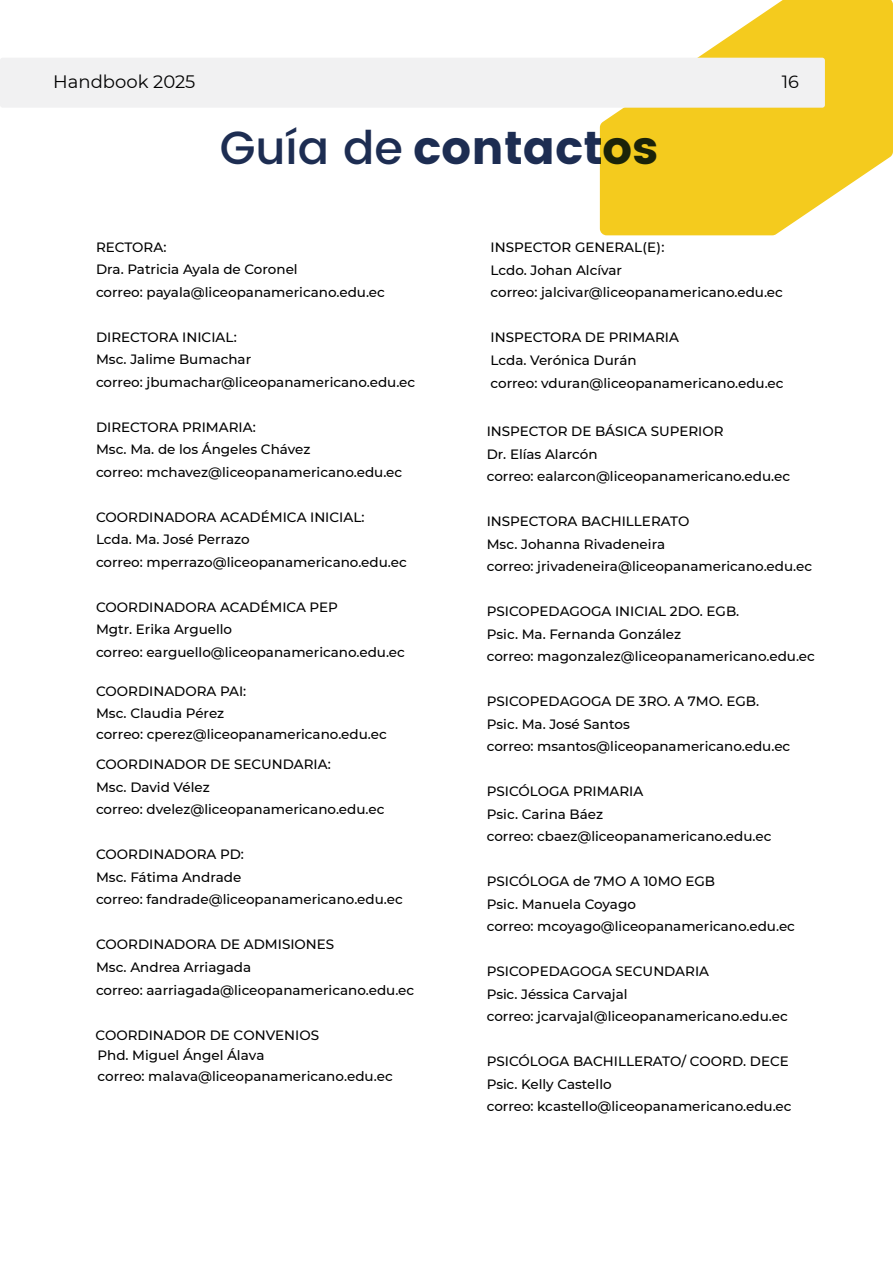
<style>
.page{position:relative;width:893px;height:1263px;background:#fff}
.page>*{position:absolute;margin:0;border:0;box-sizing:border-box;transform-origin:0 0}
.t1{font:700 46.35px "Poppins";color:#1d2d52}
.t2{font:18px "Montserrat";color:#010101}
.t3{font:17.7px "Montserrat";color:#010101}
.t4{font:500 13.5px/22.5px "Montserrat";color:#010101}
.s1{font-weight:500}
</style>
<div class="page">
<svg style="left:600px;top:0;width:293px;height:235px;fill:#f4cb1e"></svg>
<div style="left:0;top:58px;width:825px;height:50px;background:#f1f1f2;border-radius:3px"></div>
<h2 class="t2" style="left:53px;top:69px;width:144px">Handbook 2025</h2>
<h3 class="t3" style="left:782px;top:69px;width:19px">16</h3>
<h1 class="t1" style="left:220px;top:121px;width:440px"><span class="s1">Guía de</span> contactos</h1>
<p class="t4" style="left:96px;top:235px;width:290px">RECTORA:<br>Dra. Patricia Ayala de Coronel<br>correo: payala@liceopanamericano.edu.ec</p>
<p class="t4" style="left:96px;top:325px;width:321px">DIRECTORA INICIAL:<br>Msc. Jalime Bumachar<br>correo: jbumachar@liceopanamericano.edu.ec</p>
<p class="t4" style="left:96px;top:415px;width:308px">DIRECTORA PRIMARIA:<br>Msc. Ma. de los Ángeles Chávez<br>correo: mchavez@liceopanamericano.edu.ec</p>
<p class="t4" style="left:96px;top:505px;width:312px">COORDINADORA ACADÉMICA INICIAL:<br>Lcda. Ma. José Perrazo<br>correo: mperrazo@liceopanamericano.edu.ec</p>
<p class="t4" style="left:96px;top:595px;width:310px">COORDINADORA ACADÉMICA PEP<br>Mgtr. Erika Arguello<br>correo: earguello@liceopanamericano.edu.ec</p>
<p class="t4" style="left:96px;top:679px;width:152px">COORDINADORA PAI:<br>Msc. Claudia Pérez</p>
<p class="t4" style="left:96px;top:722px;width:292px">correo: cperez@liceopanamericano.edu.ec</p>
<p class="t4" style="left:96px;top:753px;width:290px">COORDINADOR DE SECUNDARIA:<br>Msc. David Vélez<br>correo: dvelez@liceopanamericano.edu.ec</p>
<p class="t4" style="left:96px;top:843px;width:308px">COORDINADORA PD:<br>Msc. Fátima Andrade<br>correo: fandrade@liceopanamericano.edu.ec</p>
<p class="t4" style="left:96px;top:933px;width:320px">COORDINADORA DE ADMISIONES<br>Msc. Andrea Arriagada<br>correo: aarriagada@liceopanamericano.edu.ec</p>
<p class="t4" style="left:95px;top:1024px;width:299px;line-height:20.5px">COORDINADOR DE CONVENIOS<br>Phd. Miguel Ángel Álava<br>correo: malava@liceopanamericano.edu.ec</p>
<p class="t4" style="left:491px;top:236px;width:294px">INSPECTOR GENERAL(E):<br>Lcdo. Johan Alcívar<br>correo: jalcivar@liceopanamericano.edu.ec</p>
<p class="t4" style="left:491px;top:326px;width:294px">INSPECTORA DE PRIMARIA<br>Lcda. Verónica Durán<br>correo: vduran@liceopanamericano.edu.ec</p>
<p class="t4" style="left:487px;top:420px;width:305px">INSPECTOR DE BÁSICA SUPERIOR<br>Dr. Elías Alarcón<br>correo: ealarcon@liceopanamericano.edu.ec</p>
<p class="t4" style="left:487px;top:510px;width:327px">INSPECTORA BACHILLERATO<br>Msc. Johanna Rivadeneira<br>correo: jrivadeneira@liceopanamericano.edu.ec</p>
<p class="t4" style="left:487px;top:600px;width:330px">PSICOPEDAGOGA INICIAL 2DO. EGB.<br>Psic. Ma. Fernanda González<br>correo: magonzalez@liceopanamericano.edu.ec</p>
<p class="t4" style="left:487px;top:690px;width:305px">PSICOPEDAGOGA DE 3RO. A 7MO. EGB.<br>Psic. Ma. José Santos<br>correo: msantos@liceopanamericano.edu.ec</p>
<p class="t4" style="left:487px;top:780px;width:286px">PSICÓLOGA PRIMARIA<br>Psic. Carina Báez<br>correo: cbaez@liceopanamericano.edu.ec</p>
<p class="t4" style="left:487px;top:870px;width:310px">PSICÓLOGA de 7MO A 10MO EGB<br>Psic. Manuela Coyago<br>correo: mcoyago@liceopanamericano.edu.ec</p>
<p class="t4" style="left:487px;top:960px;width:302px">PSICOPEDAGOGA SECUNDARIA<br>Psic. Jéssica Carvajal<br>correo: jcarvajal@liceopanamericano.edu.ec</p>
<p class="t4" style="left:487px;top:1050px;width:306px">PSICÓLOGA BACHILLERATO/ COORD. DECE<br>Psic. Kelly Castello<br>correo: kcastello@liceopanamericano.edu.ec</p>
</div>
